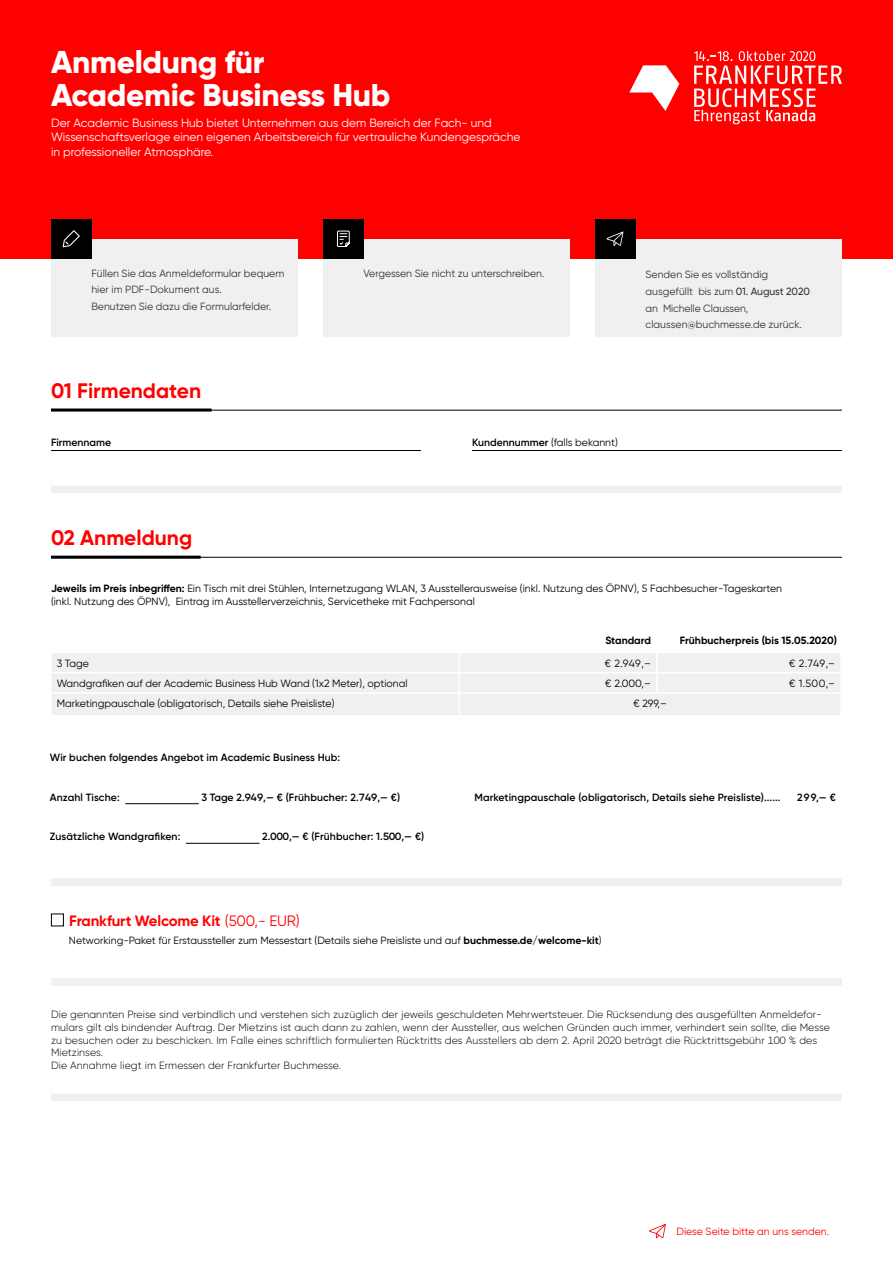
<style>
.page{position:relative;width:893px;height:1263px;background:#fff}
.page>*{position:absolute;margin:0;border:0;box-sizing:border-box;transform-origin:0 0}
.t1{font:800 31.5px/33px "Gilroy";letter-spacing:-.01em;color:#fff}
.t2{font:700 21px "Gilroy";color:#f00}
.t3{font:700 15px "Gilroy";letter-spacing:-.01em;color:#f00}
.t4{font:12px/14.4px "Gilroy";color:#fff}
.t5{font:10.5px/13.5px "Gilroy";color:#000}
.t6{font:300 10.5px/12.6px "Gilroy";letter-spacing:.01em;color:#000}
.t7{font:600 10.5px "Gilroy";letter-spacing:.01em;color:#000}
.t8{font:10.5px/16.5px "Gilroy";color:#333}
.t9{font:700 10.5px "Gilroy";color:#000}
.t10{font:10.5px "Gilroy";color:#f00}
.s1{font-weight:500}
.s2{font-weight:600}
.s3{font-weight:700}
.s4{font-weight:400}
</style>
<div class="page">
<svg style="left:649px;top:1224px;width:17px;height:14px"></svg>
<div style="left:0;top:0;width:893px;height:258px;background:#f00"></div>
<div style="left:51px;top:239px;width:247px;height:98px;background:#f0f0f0"></div>
<div style="left:51px;top:219px;width:40px;height:40px;background:#000"></div>
<svg style="left:63px;top:230px;width:17px;height:17px"></svg>
<hr style="left:472px;top:450px;width:370px;height:1px;background:#000">
<hr style="left:51px;top:450px;width:370px;height:1px;background:#000">
<hr style="left:51px;top:557px;width:791px;height:1px;background:#000">
<hr style="left:51px;top:556px;width:150px;height:3px;background:#000">
<hr style="left:51px;top:410px;width:791px;height:1px;background:#000">
<svg style="left:51px;top:408px;width:161px;height:4px"></svg>
<svg style="left:629px;top:65px;width:50px;height:46px"></svg>
<svg style="left:694px;top:51px;width:148px;height:73px"></svg>
<div style="left:51px;top:485px;width:791px;height:8px;background:#f0f0f0"></div>
<div style="left:323px;top:239px;width:247px;height:98px;background:#f0f0f0"></div>
<div style="left:323px;top:219px;width:41px;height:40px;background:#000"></div>
<svg style="left:337px;top:230px;width:13px;height:17px"></svg>
<div style="left:595px;top:239px;width:247px;height:98px;background:#f0f0f0"></div>
<div style="left:595px;top:219px;width:41px;height:40px;background:#000"></div>
<svg style="left:607px;top:231px;width:16px;height:15px"></svg>
<hr style="left:125px;top:803px;width:74px;height:1px;background:#000">
<hr style="left:186px;top:843px;width:73px;height:1px;background:#000">
<div style="left:52px;top:653px;width:788px;height:62px;background:#f0f0f0"></div>
<hr style="left:50px;top:672px;width:409px;height:1px;background:#fff">
<hr style="left:459px;top:672px;width:198px;height:1px;background:#fff">
<svg style="left:458px;top:653px;width:2px;height:39px"></svg>
<hr style="left:657px;top:672px;width:185px;height:1px;background:#fff">
<svg style="left:656px;top:653px;width:2px;height:39px"></svg>
<hr style="left:50px;top:692px;width:409px;height:2px;background:#fff">
<hr style="left:459px;top:692px;width:198px;height:2px;background:#fff">
<hr style="left:458px;top:694px;width:2px;height:21px;background:#fff">
<hr style="left:657px;top:692px;width:185px;height:2px;background:#fff">
<div style="left:51px;top:913px;width:13px;height:13px;border:1px solid #000"></div>
<div style="left:51px;top:878px;width:791px;height:8px;background:#f0f0f0"></div>
<div style="left:51px;top:978px;width:791px;height:7px;background:#f0f0f0"></div>
<div style="left:51px;top:1093px;width:791px;height:8px;background:#f0f0f0"></div>
<h1 class="t1" style="left:51px;top:45px;width:341px">Anmeldung für<br>Academic Business Hub</h1>
<p class="t4" style="left:51px;top:116px;width:471px">Der Academic Business Hub bietet Unternehmen aus dem Bereich der Fach- und<br>Wissenschaftsverlage einen eigenen Arbeitsbereich für vertrauliche Kundengespräche in professioneller Atmosphäre.</p>
<p class="t8" style="left:91px;top:264px;width:194px">Füllen Sie das Anmeldeformular bequem hier im PDF-Dokument aus.<br>Benutzen Sie dazu die Formularfelder.</p>
<h2 class="t2" style="left:51px;top:378px;width:152px">01 Firmendaten</h2>
<p class="t8" style="left:364px;top:264px;width:182px">Vergessen Sie nicht zu unterschreiben.</p>
<p class="t8" style="left:645px;top:266px;width:166px">Senden Sie es vollständig ausgefüllt bis zum <span class="s1">01. August 2020 </span>an Michelle Claussen, claussen@buchmesse.de zurück.</p>
<p class="t7" style="left:51px;top:436px;width:62px">Firmenname</p>
<p class="t5" style="left:472px;top:435px;width:147px"><span class="s2">Kundennummer</span> (falls bekannt)</p>
<h2 class="t2" style="left:51px;top:525px;width:143px">02 Anmeldung</h2>
<p class="t5" style="left:51px;top:581px;width:732px"><span class="s3">Jeweils im Preis inbegriffen:</span> Ein Tisch mit drei Stühlen, Internetzugang WLAN, 3 Ausstellerausweise (inkl. Nutzung des ÖPNV), 5 Fachbesucher-Tageskarten (inkl. Nutzung des ÖPNV), Eintrag im Ausstellerverzeichnis, Servicetheke mit Fachpersonal</p>
<p class="t9" style="left:605px;top:634px;width:47px">Standard</p>
<p class="t9" style="left:680px;top:634px;width:159px">Frühbucherpreis (bis 15.05.2020)</p>
<p class="t5" style="left:57px;top:656px;width:34px">3 Tage</p>
<p class="t5" style="left:605px;top:656px;width:48px">€ 2.949,–</p>
<p class="t5" style="left:789px;top:656px;width:47px">€ 2.749,–</p>
<p class="t5" style="left:57px;top:676px;width:352px">Wandgrafiken auf der Academic Business Hub Wand (1x2 Meter), optional</p>
<p class="t5" style="left:605px;top:676px;width:47px">€ 2.000,–</p>
<p class="t5" style="left:789px;top:676px;width:47px">€ 1.500,–</p>
<p class="t5" style="left:57px;top:697px;width:279px">Marketingpauschale (obligatorisch, Details siehe Preisliste)</p>
<p class="t5" style="left:633px;top:697px;width:35px">€ 299,–</p>
<p class="t7" style="left:50px;top:751px;width:292px">Wir buchen folgendes Angebot im Academic Business Hub:</p>
<p class="t7" style="left:50px;top:790px;width:71px">Anzahl Tische:</p>
<p class="t7" style="left:201px;top:790px;width:200px">3 Tage 2.949,— € (Frühbucher: 2.749,— €)</p>
<p class="t7" style="left:50px;top:830px;width:132px">Zusätzliche Wandgrafiken:</p>
<p class="t7" style="left:262px;top:830px;width:164px">2.000,— € (Frühbucher: 1.500,— €)</p>
<p class="t7" style="left:474px;top:790px;width:308px">Marketingpauschale (obligatorisch, Details siehe Preisliste)......</p>
<p class="t7" style="left:797px;top:790px;width:40px">299,— €</p>
<h3 class="t3" style="left:69px;top:912px;width:232px">Frankfurt Welcome Kit <span class="s4">(500,- EUR)</span></h3>
<p class="t5" style="left:69px;top:934px;width:534px">Networking-Paket für Erstaussteller zum Messestart (Details siehe Preisliste und auf <span class="s3">buchmesse.de/welcome-kit</span>)</p>
<p class="t6" style="left:51px;top:1008px;width:780px">Die genannten Preise sind verbindlich und verstehen sich zuzüglich der jeweils geschuldeten Mehrwertsteuer. Die Rücksendung des ausgefüllten Anmeldefor&shy;mulars gilt als bindender Auftrag. Der Mietzins ist auch dann zu zahlen, wenn der Aussteller, aus welchen Gründen auch immer, verhindert sein sollte, die Messe zu besuchen oder zu beschicken. Im Falle eines schriftlich formulierten Rücktritts des Ausstellers ab dem 2. April 2020 beträgt die Rücktrittsgebühr 100 % des Mietzinses.<br>Die Annahme liegt im Ermessen der Frankfurter Buchmesse.</p>
<p class="t10" style="left:676px;top:1225px;width:154px">Diese Seite bitte an uns senden.</p>
</div>
